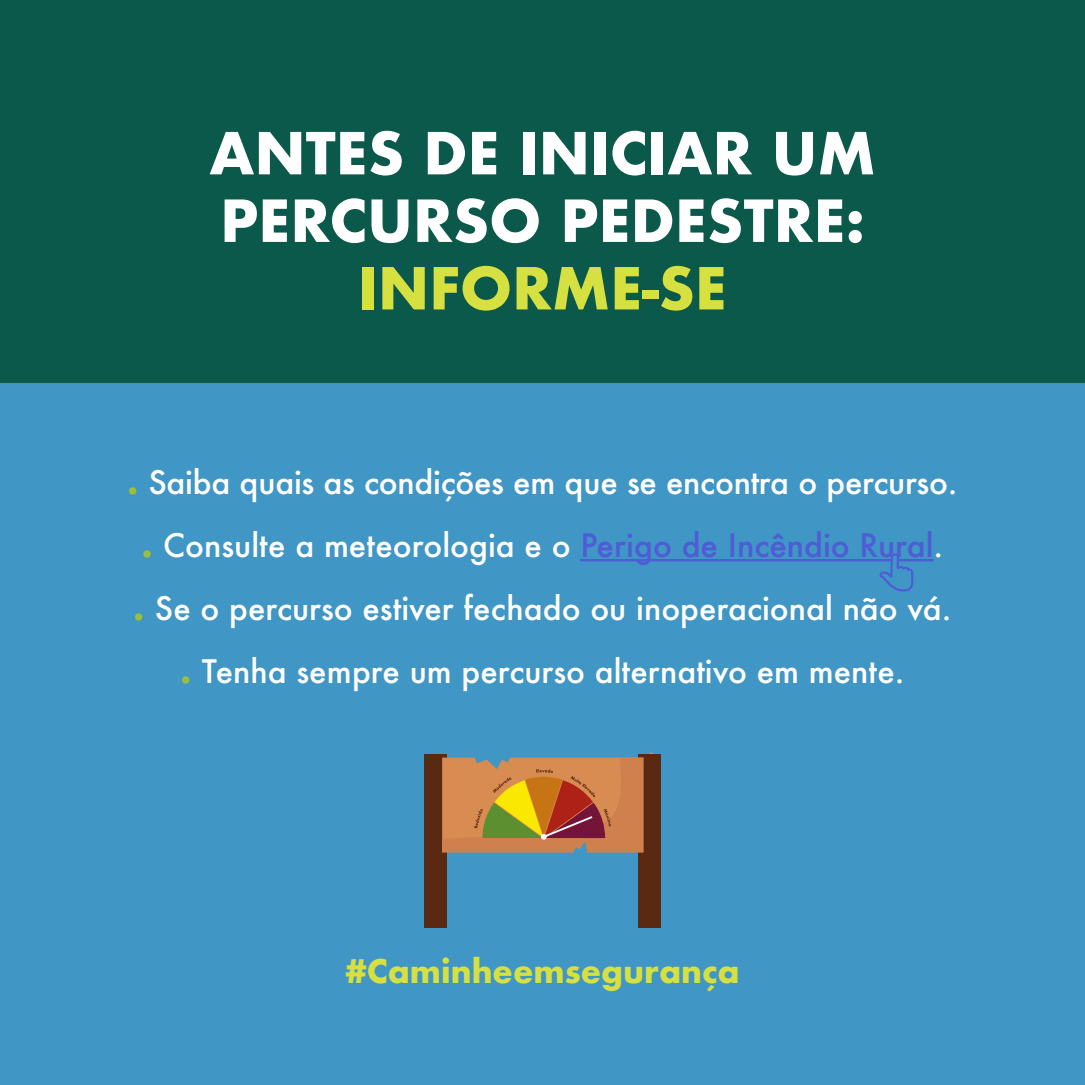
<style>
.page{position:relative;width:1085px;height:1085px;background:#fff}
.page>*{position:absolute;margin:0;border:0;box-sizing:border-box;transform-origin:0 0}
.t1{font:700 56.25px/67.5px "Futura";color:#fff}
.t2{font:700 56.25px "Futura";color:#d6e040}
.t3{font:500 31.5px/63px "Futura";color:#fff;text-align:center}
.t4{font:700 31.5px "Futura";color:#d6e040}
.s1{font-weight:700;color:#9cbf3d}
.s2{color:#4f5cd6}
</style>
<div class="page">
<div style="left:0;top:0;width:1084px;height:1084px;background:#4096c4"></div>
<div style="left:0;top:0;width:1084px;height:383px;background:#0a594a"></div>
<hr style="left:580px;top:559px;width:353px;height:2px;background:#4f5cd6">
<div style="left:424px;top:754px;width:22px;height:173px;background:#592912"></div>
<div style="left:638px;top:754px;width:22px;height:173px;background:#592912"></div>
<svg style="left:442px;top:752px;width:212px;height:100px;background:#b87c47"></svg>
<svg style="left:877px;top:553px;width:37px;height:39px"></svg>
<h1 class="t1" style="left:209px;top:119px;width:667px">ANTES DE INICIAR UM<br>PERCURSO PEDESTRE:</h1>
<h1 class="t2" style="left:358px;top:247px;width:370px">INFORME-SE</h1>
<p class="t3" style="left:128px;top:450px;width:831px"><span class="s1">.</span> Saiba quais as condições em que se encontra o percurso. <span class="s1">.</span> Consulte a meteorologia e o <span class="s2">Perigo de Incêndio Rural</span>.<br><span class="s1">.</span> Se o percurso estiver fechado ou inoperacional não vá. <span class="s1">.</span> Tenha sempre um percurso alternativo em mente.</p>
<p class="t4" style="left:345px;top:947px;width:396px">#Caminheemsegurança</p>
</div>
